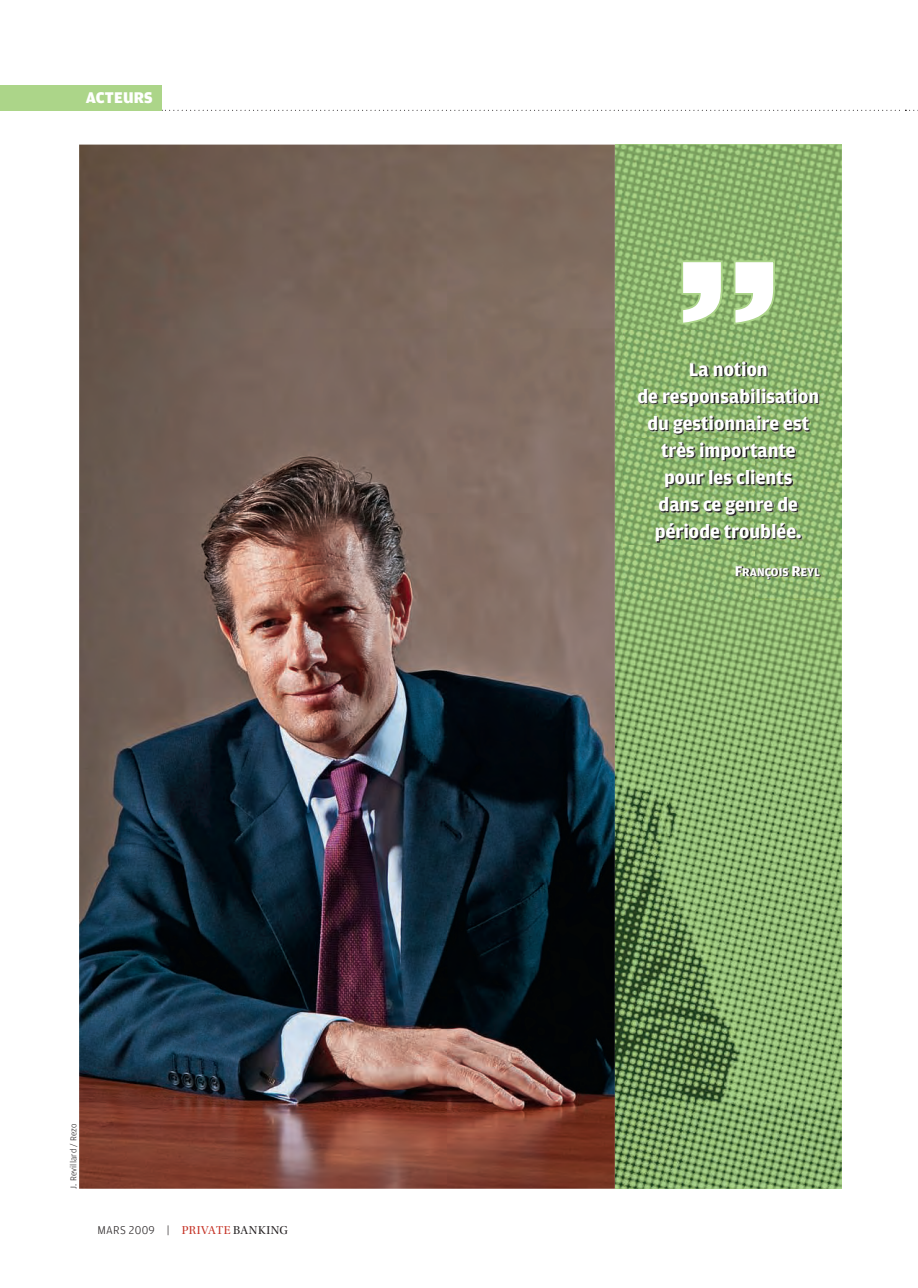
<style>
.page{position:relative;width:918px;height:1288px;background:#fff}
.page>*{position:absolute;margin:0;border:0;box-sizing:border-box;transform-origin:0 0}
.t1{font:700 19.5px/27px "Amplitude";letter-spacing:-.005em;color:#fff;text-align:center}
.t2{font:900 16.5px "Amplitude";letter-spacing:.01em;color:#fff}
.t3{font:300 12px "Amplitude";letter-spacing:.025em;color:#231f20}
.t4{font:700 12px "Amplitude";letter-spacing:-.005em;color:#fff}
.t5{font:300 9px "Amplitude";letter-spacing:.015em;color:#231f20}
.s1{font-weight:900;font-size:16.5px}
.s2{font-family:"Utopia Std Subh";font-weight:400;color:#c53124}
.s3{font-family:"Utopia Std Subh";font-weight:400}
.s4{font-size:15px}
</style>
<div class="page">
<div style="left:0;top:85px;width:161px;height:25px;background:#acd589"></div>
<svg style="left:161px;top:110px;width:757px;height:1px"></svg>
<img style="left:79px;top:145px;width:536px;height:1044px">
<img style="left:615px;top:145px;width:227px;height:1044px">
<svg style="left:680px;top:259px;width:96px;height:67px"></svg>
<img style="left:623px;top:331px;width:219px;height:269px">
<p class="t2" style="left:86px;top:88px;width:68px">ACTEURS</p>
<p class="t5" style="left:69px;top:1189px;width:67px;rotate:-90deg">J. Revillard / Rezo</p>
<p class="t3" style="left:70px;top:1223px;width:220px"><span class="s1">12</span> MARS 2009 | <span class="s2">PRIVATE</span> <span class="s3">BANKING</span></p>
<p class="t1" style="left:637px;top:356px;width:183px">La notion<br>de responsabilisation du gestionnaire est très importante<br>pour les clients<br>dans ce genre de période troublée.</p>
<p class="t4" style="left:735px;top:565px;width:87px"><span class="s4">F</span>RANÇOIS <span class="s4">R</span>EYL</p>
</div>
